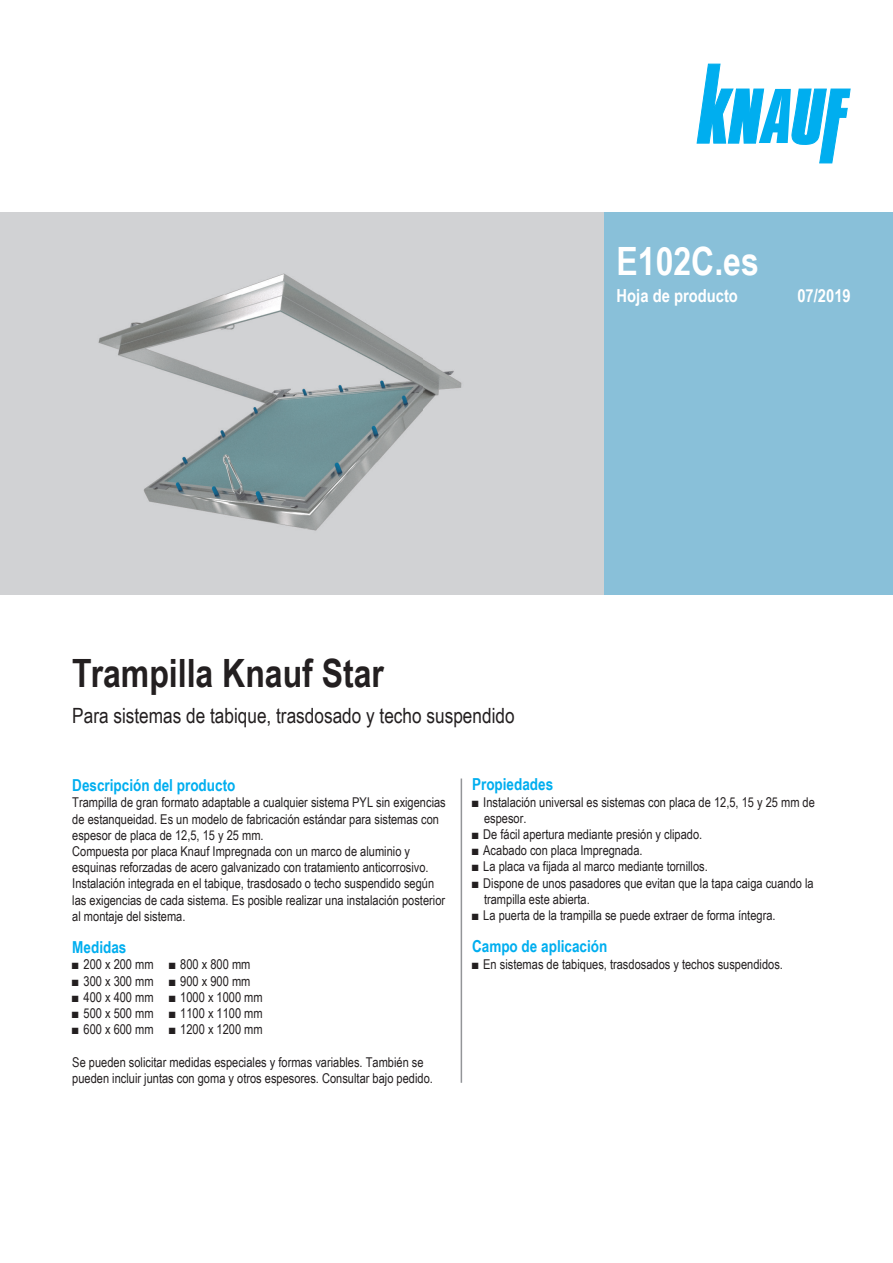
<style>
.page{position:relative;width:893px;height:1263px;background:#fff}
.page>*{position:absolute;margin:0;border:0;box-sizing:border-box;transform-origin:0 0}
.t1{font:700 39px "Arial Narrow";color:#231f20}
.t2{font:700 39px "Arial Narrow";color:#fff}
.t3{font:21px "Arial Narrow";color:#231f20}
.t4{font:700 18px "Arial Narrow";color:#fff}
.t5{font:700 16.5px "Arial Narrow";color:#00aeef}
.t6{font:13.5px/16.2px "Arial Narrow";color:#231f20}
</style>
<div class="page">
<div style="left:604px;top:213px;width:289px;height:382px;background:#89c0d9"></div>
<svg style="left:697px;top:64px;width:153px;height:99px"></svg>
<hr style="left:461px;top:778px;width:1px;height:305px;background:#939598">
<div style="left:0;top:213px;width:604px;height:382px;background:#d1d2d4"></div>
<img style="left:86px;top:212px;width:386px;height:319px">
<h1 class="t2" style="left:617px;top:231px;width:144px">E102C.es</h1>
<h3 class="t4" style="left:617px;top:282px;width:123px">Hoja de producto</h3>
<h3 class="t4" style="left:797px;top:282px;width:55px">07/2019</h3>
<h1 class="t1" style="left:72px;top:644px;width:313px">Trampilla Knauf Star</h1>
<h2 class="t3" style="left:72px;top:700px;width:444px">Para sistemas de tabique, trasdosado y techo suspendido</h2>
<p class="t5" style="left:72px;top:773px;width:165px">Descripción del producto</p>
<p class="t6" style="left:72px;top:794px;width:375px">Trampilla de gran formato adaptable a cualquier sistema PYL sin exigencias de estanqueidad. Es un modelo de fabricación estándar para sistemas con espesor de placa de 12,5, 15 y 25 mm.<br>Compuesta por placa Knauf Impregnada con un marco de aluminio y esquinas reforzadas de acero galvanizado con tratamiento anticorrosivo.<br>Instalación integrada en el tabique, trasdosado o techo suspendido según las exigencias de cada sistema. Es posible realizar una instalación posterior al montaje del sistema.</p>
<p class="t5" style="left:72px;top:935px;width:56px">Medidas</p>
<p class="t6" style="left:72px;top:956px;width:180px">■ 200 x 200 mm ■ 800 x 800 mm</p>
<p class="t6" style="left:72px;top:972px;width:180px">■ 300 x 300 mm ■ 900 x 900 mm</p>
<p class="t6" style="left:72px;top:988px;width:192px">■ 400 x 400 mm ■ 1000 x 1000 mm</p>
<p class="t6" style="left:72px;top:1005px;width:192px">■ 500 x 500 mm ■ 1100 x 1100 mm</p>
<p class="t6" style="left:72px;top:1021px;width:192px">■ 600 x 600 mm ■ 1200 x 1200 mm</p>
<p class="t6" style="left:72px;top:1053px;width:362px">Se pueden solicitar medidas especiales y formas variables. También se pueden incluir juntas con goma y otros espesores. Consultar bajo pedido.</p>
<p class="t5" style="left:472px;top:772px;width:83px">Propiedades</p>
<p class="t6" style="left:484px;top:793px;width:332px;text-indent:-12px">■ Instalación universal es sistemas con placa de 12,5, 15 y 25 mm de espesor.</p>
<p class="t6" style="left:472px;top:825px;width:232px">■ De fácil apertura mediante presión y clipado.</p>
<p class="t6" style="left:472px;top:842px;width:172px">■ Acabado con placa Impregnada.</p>
<p class="t6" style="left:472px;top:858px;width:237px">■ La placa va fijada al marco mediante tornillos.</p>
<p class="t6" style="left:484px;top:874px;width:331px;text-indent:-12px">■ Dispone de unos pasadores que evitan que la tapa caiga cuando la trampilla este abierta.</p>
<p class="t6" style="left:472px;top:906px;width:305px">■ La puerta de la trampilla se puede extraer de forma íntegra.</p>
<p class="t5" style="left:472px;top:934px;width:137px">Campo de aplicación</p>
<p class="t6" style="left:472px;top:955px;width:312px">■ En sistemas de tabiques, trasdosados y techos suspendidos.</p>
</div>
